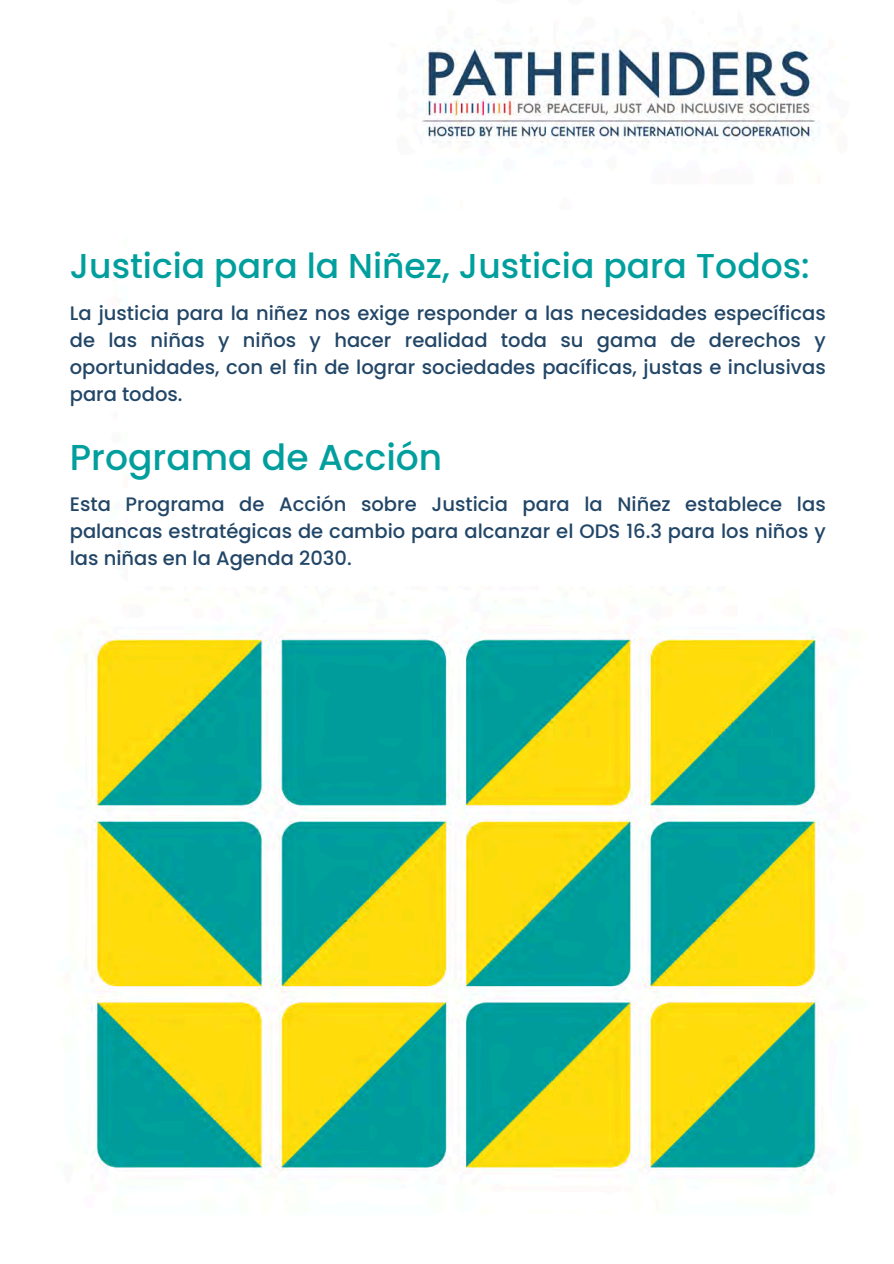
<style>
.page{position:relative;width:894px;height:1264px;background:#fff}
.page>*{position:absolute;margin:0;border:0;box-sizing:border-box;transform-origin:0 0}
.t1{font:500 36px "Poppins";color:#009f9d}
.t2{font:500 34.5px "Poppins";color:#009f9d}
.t3{font:500 19.5px/27px "Poppins";color:#224667;text-align:justify}
</style>
<div class="page">
<img style="left:85px;top:43px;width:742px;height:1131px">
<div style="left:129px;top:210px;width:684px;height:375px;background:#fff"></div>
<p class="t2" style="left:70px;top:241px;width:741px">Justicia para la Niñez, Justicia para Todos:</p>
<h1 class="t3" style="left:70px;top:299px;width:757px">La justicia para la niñez nos exige responder a las necesidades específicas de las niñas y niños y hacer realidad toda su gama de derechos y oportunidades, con el fin de lograr sociedades pacíficas, justas e inclusivas para todos.</h1>
<p class="t1" style="left:70px;top:432px;width:374px">Programa de Acción</p>
<h1 class="t3" style="left:70px;top:490px;width:757px">Esta Programa de Acción sobre Justicia para la Niñez establece las palancas estratégicas de cambio para alcanzar el ODS 16.3 para los niños y las niñas en la Agenda 2030.</h1>
</div>
